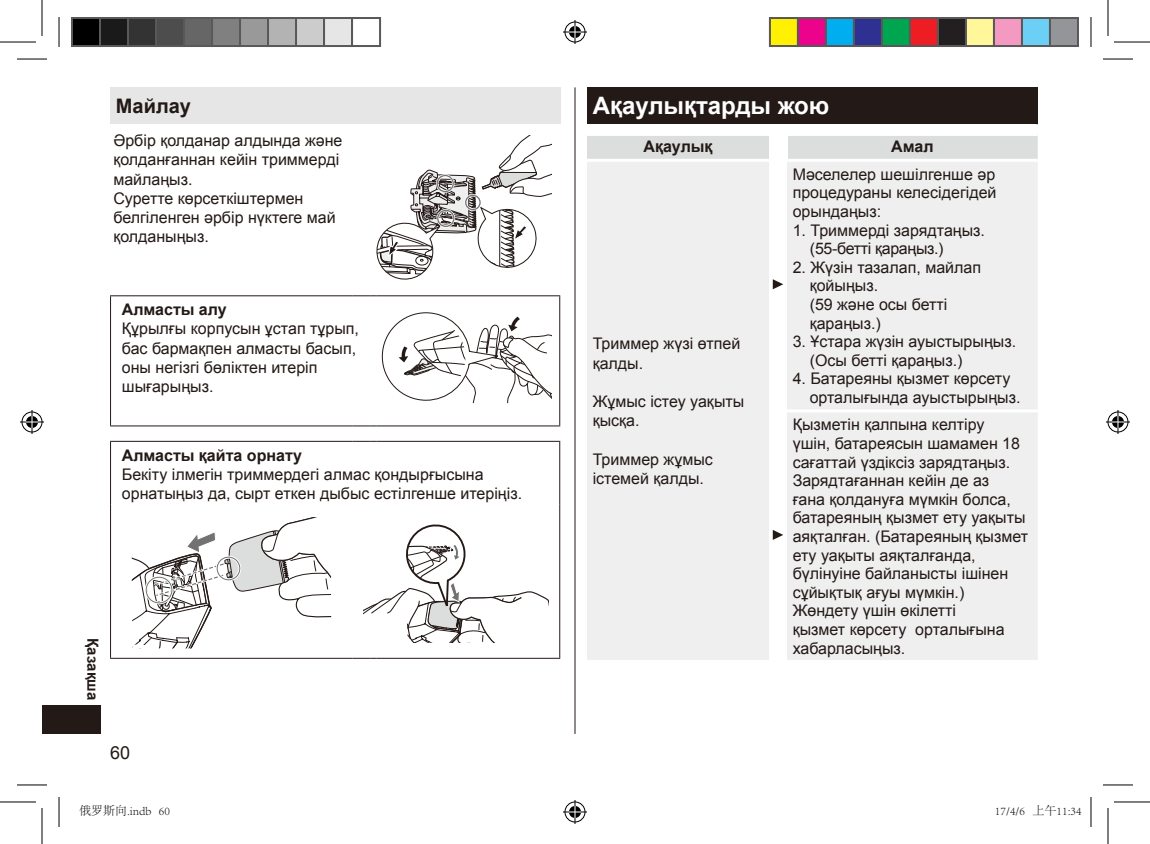
<style>
.page{position:relative;width:1150px;height:844px;background:#fff}
.page>*{position:absolute;margin:0;border:0;box-sizing:border-box;transform-origin:0 0}
.t1{font:700 24px "Arial";color:#fff}
.t2{font:700 20px "Arial";color:#231916}
.t3{font:18px "Arial";color:#231916}
.t4{font:16px/18.6px "Arial";color:#231916}
.t5{font:700 16px "Arial";color:#231916}
.t6{font:700 15px "Arial";color:#231916}
.t7{font:300 12px "Adobe Song Std";color:#000}
</style>
<div class="page">
<hr style="left:574px;top:87px;width:1px;height:647px;background:#231916">
<div style="left:42px;top:705px;width:58px;height:29px;background:#231916"></div>
<div style="left:587px;top:87px;width:450px;height:37px;background:#231916"></div>
<hr style="left:1036px;top:87px;width:2px;height:37px;background:#231916">
<svg style="left:587px;top:136px;width:451px;height:524px"></svg>
<div style="left:110px;top:87px;width:451px;height:37px;background:#e6e6e7"></div>
<hr style="left:559px;top:442px;width:1px;height:62px;background:#231916">
<hr style="left:559px;top:504px;width:1px;height:154px;background:#231916">
<hr style="left:110px;top:296px;width:1px;height:129px;background:#231916">
<hr style="left:110px;top:295px;width:242px;height:1px;background:#231916">
<svg style="left:352px;top:295px;width:24px;height:1px"></svg>
<hr style="left:559px;top:296px;width:1px;height:129px;background:#231916">
<hr style="left:376px;top:295px;width:184px;height:1px;background:#231916">
<hr style="left:110px;top:425px;width:242px;height:1px;background:#231916">
<svg style="left:352px;top:425px;width:24px;height:1px"></svg>
<hr style="left:376px;top:425px;width:184px;height:1px;background:#231916">
<hr style="left:110px;top:442px;width:1px;height:62px;background:#231916">
<hr style="left:110px;top:441px;width:242px;height:1px;background:#231916">
<svg style="left:352px;top:441px;width:24px;height:1px"></svg>
<hr style="left:376px;top:441px;width:184px;height:1px;background:#231916">
<hr style="left:110px;top:504px;width:1px;height:154px;background:#231916">
<hr style="left:110px;top:658px;width:242px;height:1px;background:#231916">
<svg style="left:352px;top:658px;width:24px;height:1px"></svg>
<hr style="left:376px;top:658px;width:184px;height:1px;background:#231916">
<svg style="left:376px;top:135px;width:175px;height:145px"></svg>
<div style="left:464px;top:194px;width:17px;height:17px;border:3px solid #fff;border-radius:50%"></div>
<div style="left:465px;top:195px;width:16px;height:15px;border:1px solid #727272;border-radius:50%"></div>
<div style="left:436px;top:174px;width:18px;height:19px;border:3px solid #fff;border-radius:50%"></div>
<div style="left:436px;top:175px;width:18px;height:17px;border:1px solid #727272;border-radius:50%"></div>
<div style="left:436px;top:209px;width:19px;height:19px;border:3px solid #fff;border-radius:50%"></div>
<div style="left:437px;top:210px;width:17px;height:17px;border:1px solid #727272;border-radius:50%"></div>
<svg style="left:381px;top:312px;width:170px;height:92px"></svg>
<svg style="left:131px;top:517px;width:200px;height:131px"></svg>
<svg style="left:364px;top:524px;width:184px;height:119px"></svg>
<hr style="left:17px;top:59px;width:30px;height:1px;background:#000">
<hr style="left:1103px;top:59px;width:30px;height:1px;background:#000">
<hr style="left:17px;top:784px;width:30px;height:1px;background:#000">
<hr style="left:1103px;top:784px;width:30px;height:1px;background:#000">
<hr style="left:59px;top:17px;width:1px;height:30px;background:#000">
<hr style="left:59px;top:797px;width:1px;height:30px;background:#000">
<hr style="left:1090px;top:17px;width:1px;height:30px;background:#000">
<hr style="left:1090px;top:797px;width:1px;height:30px;background:#000">
<hr style="left:0;top:42px;width:36px;height:1px;background:#000">
<hr style="left:1114px;top:42px;width:36px;height:1px;background:#000">
<hr style="left:0;top:801px;width:36px;height:1px;background:#000">
<hr style="left:1114px;top:801px;width:36px;height:1px;background:#000">
<hr style="left:42px;top:0;width:1px;height:36px;background:#000">
<hr style="left:42px;top:808px;width:1px;height:36px;background:#000">
<hr style="left:1107px;top:0;width:1px;height:36px;background:#000">
<hr style="left:1107px;top:808px;width:1px;height:36px;background:#000">
<svg style="left:563px;top:20px;width:24px;height:24px"></svg>
<svg style="left:563px;top:800px;width:24px;height:24px"></svg>
<svg style="left:20px;top:410px;width:24px;height:24px"></svg>
<svg style="left:1106px;top:410px;width:24px;height:24px"></svg>
<div style="left:72px;top:18px;width:28px;height:28px;background:#000"></div>
<div style="left:71px;top:17px;width:30px;height:30px;border:2px solid #595959"></div>
<div style="left:100px;top:18px;width:28px;height:28px;background:#1a1a1a"></div>
<div style="left:99px;top:17px;width:30px;height:30px;border:2px solid #595959"></div>
<div style="left:128px;top:18px;width:28px;height:28px;background:#333"></div>
<div style="left:127px;top:17px;width:30px;height:30px;border:2px solid #595959"></div>
<div style="left:156px;top:18px;width:28px;height:28px;background:#4d4d4d"></div>
<div style="left:155px;top:17px;width:30px;height:30px;border:2px solid #595959"></div>
<div style="left:184px;top:18px;width:28px;height:28px;background:#666"></div>
<div style="left:183px;top:17px;width:30px;height:30px;border:2px solid #595959"></div>
<div style="left:212px;top:18px;width:28px;height:28px;background:#808080"></div>
<div style="left:211px;top:17px;width:30px;height:30px;border:2px solid #595959"></div>
<div style="left:240px;top:18px;width:28px;height:28px;background:#999"></div>
<div style="left:239px;top:17px;width:30px;height:30px;border:2px solid #595959"></div>
<div style="left:268px;top:18px;width:28px;height:28px;background:#b3b3b3"></div>
<div style="left:267px;top:17px;width:30px;height:30px;border:2px solid #595959"></div>
<div style="left:296px;top:18px;width:28px;height:28px;background:#ccc"></div>
<div style="left:295px;top:17px;width:30px;height:30px;border:2px solid #595959"></div>
<div style="left:324px;top:18px;width:28px;height:28px;background:#e6e6e6"></div>
<div style="left:323px;top:17px;width:30px;height:30px;border:2px solid #595959"></div>
<div style="left:351px;top:17px;width:30px;height:30px;border:2px solid #595959"></div>
<div style="left:770px;top:18px;width:28px;height:28px;background:#fff101"></div>
<div style="left:769px;top:17px;width:30px;height:30px;border:2px solid #595959"></div>
<div style="left:798px;top:18px;width:28px;height:28px;background:#ed028c"></div>
<div style="left:797px;top:17px;width:30px;height:30px;border:2px solid #595959"></div>
<div style="left:826px;top:18px;width:28px;height:28px;background:#00aeef"></div>
<div style="left:825px;top:17px;width:30px;height:30px;border:2px solid #595959"></div>
<div style="left:854px;top:18px;width:28px;height:28px;background:#2e3092"></div>
<div style="left:853px;top:17px;width:30px;height:30px;border:2px solid #595959"></div>
<div style="left:882px;top:18px;width:28px;height:28px;background:#00a54f"></div>
<div style="left:881px;top:17px;width:30px;height:30px;border:2px solid #595959"></div>
<div style="left:910px;top:18px;width:28px;height:28px;background:#ee1d23"></div>
<div style="left:909px;top:17px;width:30px;height:30px;border:2px solid #595959"></div>
<div style="left:938px;top:18px;width:28px;height:28px;background:#231f20"></div>
<div style="left:937px;top:17px;width:30px;height:30px;border:2px solid #595959"></div>
<div style="left:966px;top:18px;width:28px;height:28px;background:#fff79a"></div>
<div style="left:965px;top:17px;width:30px;height:30px;border:2px solid #595959"></div>
<div style="left:994px;top:18px;width:28px;height:28px;background:#f499c2"></div>
<div style="left:993px;top:17px;width:30px;height:30px;border:2px solid #595959"></div>
<div style="left:1022px;top:18px;width:28px;height:28px;background:#6bcff6"></div>
<div style="left:1021px;top:17px;width:30px;height:30px;border:2px solid #595959"></div>
<div style="left:1050px;top:18px;width:28px;height:28px;background:#939598"></div>
<div style="left:1049px;top:17px;width:30px;height:30px;border:2px solid #595959"></div>
<div style="left:165px;top:807px;width:5px;height:8px;border:1px solid #fff;border-radius:50%"></div>
<p class="t2" style="left:116px;top:92px;width:77px">Майлау</p>
<p class="t4" style="left:113px;top:131px;width:231px;line-height:19.2px">Әрбір қолданар алдында және қолданғаннан кейін триммерді майлаңыз.<br>Суретте көрсеткіштермен белгіленген әрбір нүктеге май қолданыңыз.</p>
<p class="t5" style="left:122px;top:299px;width:106px">Алмасты алу</p>
<p class="t4" style="left:122px;top:319px;width:239px;line-height:19.2px">Құрылғы корпусын ұстап тұрып, бас бармақпен алмасты басып, оны негізгі бөліктен итеріп шығарыңыз.</p>
<p class="t5" style="left:122px;top:444px;width:182px">Алмасты қайта орнату</p>
<p class="t4" style="left:122px;top:465px;width:402px;line-height:19.2px">Бекіту ілмегін триммердегі алмас қондырғысына орнатыңыз да, сырт еткен дыбыс естілгенше итеріңіз.</p>
<p class="t6" style="left:103px;top:638px;width:63px;rotate:90deg">Қазақша</p>
<p class="t3" style="left:110px;top:741px;width:22px">60</p>
<h1 class="t1" style="left:593px;top:90px;width:238px">Ақаулықтарды жою</h1>
<p class="t5" style="left:643px;top:136px;width:70px">Ақаулық</p>
<p class="t5" style="left:891px;top:136px;width:44px">Амал</p>
<p class="t4" style="left:593px;top:334px;width:149px;line-height:19.2px">Триммер жүзі өтпей қалды.</p>
<p class="t4" style="left:593px;top:392px;width:153px;line-height:19.2px">Жұмыс істеу уақыты қысқа.</p>
<p class="t4" style="left:593px;top:449px;width:122px;line-height:19.2px">Триммер жұмыс істемей қалды.</p>
<p class="t4" style="left:793px;top:165px;width:205px;text-align:justify">Мәселелер шешілгенше әр процедураны келесідегідей орындаңыз:</p>
<p class="t4" style="left:810px;top:221px;width:177px;text-indent:-17px">1. Триммерді зарядтаңыз. (55-бетті қараңыз.)</p>
<p class="t4" style="left:810px;top:258px;width:173px;text-indent:-17px">2. Жүзін тазалап, майлап қойыңыз.<br>(59 және осы бетті қараңыз.)</p>
<p class="t4" style="left:810px;top:332px;width:208px;text-indent:-17px">3. Ұстара жүзін ауыстырыңыз. (Осы бетті қараңыз.)</p>
<p class="t4" style="left:810px;top:370px;width:212px;text-indent:-17px">4. Батареяны қызмет көрсету орталығында ауыстырыңыз.</p>
<p class="t4" style="left:793px;top:415px;width:237px">Қызметін қалпына келтіру<br>үшін, батареясын шамамен 18 сағаттай үздіксіз зарядтаңыз.<br>Зарядтағаннан кейін де аз<br>ғана қолдануға мүмкін болса, батареяның қызмет ету уақыты аяқталған. (Батареяның қызмет ету уақыты аяқталғанда, бүлінуіне байланысты ішінен сұйықтық ағуы мүмкін.)<br>Жөндету үшін өкілетті<br>қызмет көрсету орталығына хабарласыңыз.</p>
<p class="t7" style="left:79px;top:804px;width:92px">俄罗斯向.indb 60</p>
<p class="t7" style="left:995px;top:804px;width:88px">17/4/6 上午11:34</p>
</div>
